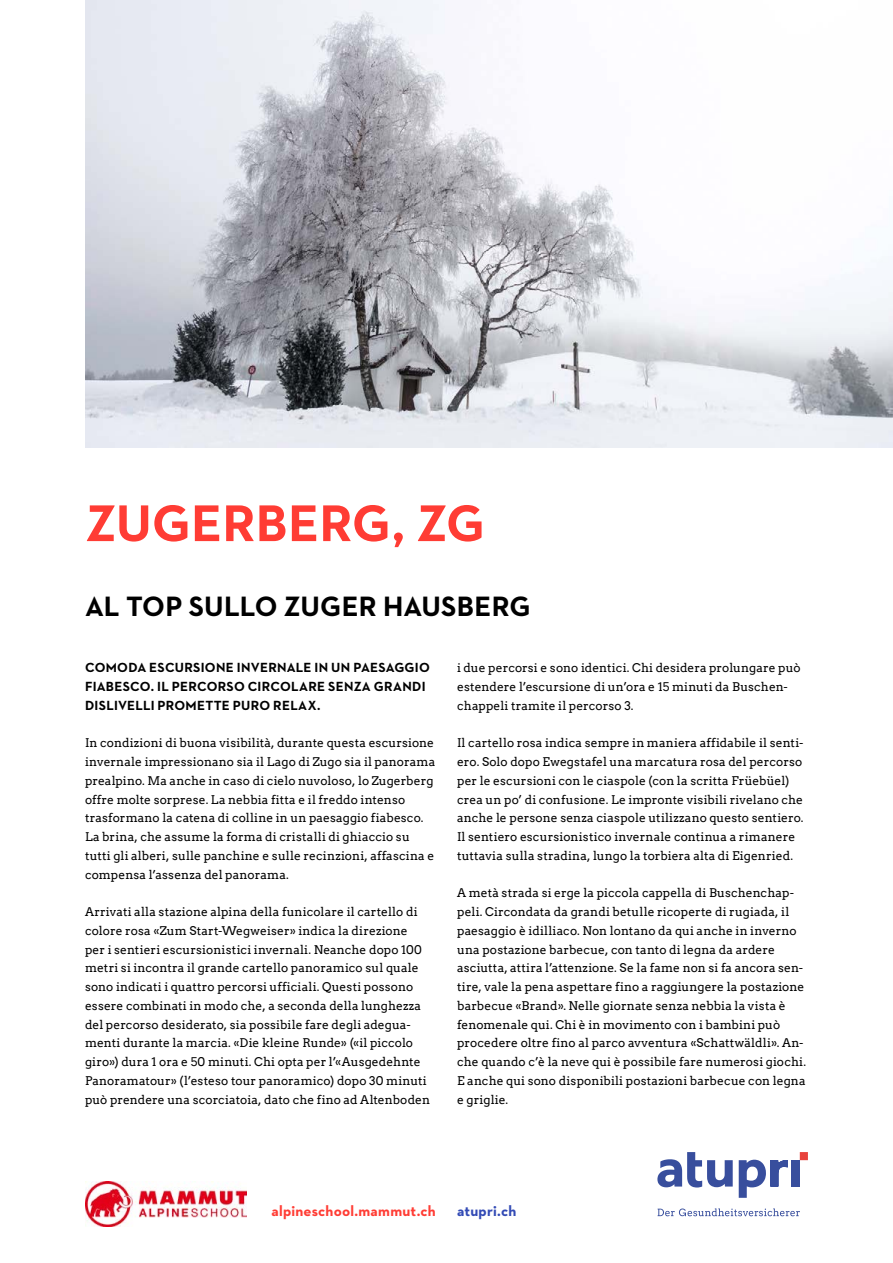
<style>
.page{position:relative;width:893px;height:1263px;background:#fff}
.page>*{position:absolute;margin:0;border:0;box-sizing:border-box;transform-origin:0 0}
.t1{font:700 52.5px "Neutraface 2 Text";color:#ff3c34}
.t2{font:700 28.5px "Neutraface 2 Text";letter-spacing:.005em;color:#000}
.t3{font:700 15px "Neutraface 2 Text";letter-spacing:.015em;color:#ff3c34}
.t4{font:700 15px "Neutraface 2 Text";letter-spacing:.01em;color:#324ab5}
.t5{font:700 13.5px/18.8px "Neutraface 2 Text";letter-spacing:.02em;color:#000}
.t6{font:12px/18.8px "Arvo";letter-spacing:.01em;color:#000}
</style>
<div class="page">
<svg style="left:800px;top:1152px;width:8px;height:8px"></svg>
<svg style="left:657px;top:1152px;width:76px;height:35px"></svg>
<svg style="left:739px;top:1160px;width:49px;height:38px"></svg>
<div style="left:792px;top:1160px;width:8px;height:26px;background:#384e9d"></div>
<svg style="left:658px;top:1208px;width:142px;height:8px"></svg>
<img style="left:85px;top:1181px;width:162px;height:45px">
<img style="left:85px;top:0;width:808px;height:447px">
<h1 class="t1" style="left:85px;top:490px;width:401px">ZUGERBERG, ZG</h1>
<h2 class="t2" style="left:85px;top:588px;width:447px">AL TOP SULLO ZUGER HAUSBERG</h2>
<p class="t5" style="left:85px;top:658px;width:346px">COMODA ESCURSIONE INVERNALE IN UN PAESAGGIO<br>FIABESCO. IL PERCORSO CIRCOLARE SENZA GRANDI<br>DISLIVELLI PROMETTE PURO RELAX.</p>
<p class="t6" style="left:85px;top:734px;width:352px">In condizioni di buona visibilità, durante questa escursione invernale impressionano sia il Lago di Zugo sia il panorama prealpino. Ma anche in caso di cielo nuvoloso, lo Zugerberg offre molte sorprese. La nebbia fitta e il freddo intenso trasformano la catena di colline in un paesaggio fiabesco.<br>La brina, che assume la forma di cristalli di ghiaccio su tutti gli alberi, sulle panchine e sulle recinzioni, affascina e compensa l’assenza del panorama.</p>
<p class="t6" style="left:85px;top:902px;width:346px">Arrivati alla stazione alpina della funicolare il cartello di colore rosa «Zum Start-Wegweiser» indica la direzione per i sentieri escursionistici invernali. Neanche dopo 100 metri si incontra il grande cartello panoramico sul quale sono indicati i quattro percorsi ufficiali. Questi possono essere combinati in modo che, a seconda della lunghezza del percorso desiderato, sia possibile fare degli adegua&shy;menti durante la marcia. «Die kleine Runde» («il piccolo giro») dura 1 ora e 50 minuti. Chi opta per l’«Ausgedehnte Panoramatour» (l’esteso tour panoramico) dopo 30 minuti può prendere una scorciatoia, dato che fino ad Altenboden</p>
<p class="t6" style="left:457px;top:659px;width:345px">i due percorsi e sono identici. Chi desidera prolungare può estendere l’escursione di un’ora e 15 minuti da Buschen&shy;chappeli tramite il percorso 3.</p>
<p class="t6" style="left:457px;top:734px;width:348px">Il cartello rosa indica sempre in maniera affidabile il senti&shy;ero. Solo dopo Ewegstafel una marcatura rosa del percorso per le escursioni con le ciaspole (con la scritta Früebüel) crea un po’ di confusione. Le impronte visibili rivelano che anche le persone senza ciaspole utilizzano questo sentiero.<br>Il sentiero escursionistico invernale continua a rimanere tuttavia sulla stradina, lungo la torbiera alta di Eigenried.</p>
<p class="t6" style="left:457px;top:884px;width:350px">A metà strada si erge la piccola cappella di Buschenchap&shy;peli. Circondata da grandi betulle ricoperte di rugiada, il paesaggio è idilliaco. Non lontano da qui anche in inverno una postazione barbecue, con tanto di legna da ardere asciutta, attira l’attenzione. Se la fame non si fa ancora sen&shy;tire, vale la pena aspettare fino a raggiungere la postazione barbecue «Brand». Nelle giornate senza nebbia la vista è fenomenale qui. Chi è in movimento con i bambini può procedere oltre fino al parco avventura «Schattwäldli». An&shy;che quando c’è la neve qui è possibile fare numerosi giochi.<br>E anche qui sono disponibili postazioni barbecue con legna e griglie.</p>
<p class="t3" style="left:271px;top:1201px;width:166px">alpineschool.mammut.ch</p>
<p class="t4" style="left:457px;top:1201px;width:61px">atupri.ch</p>
</div>
